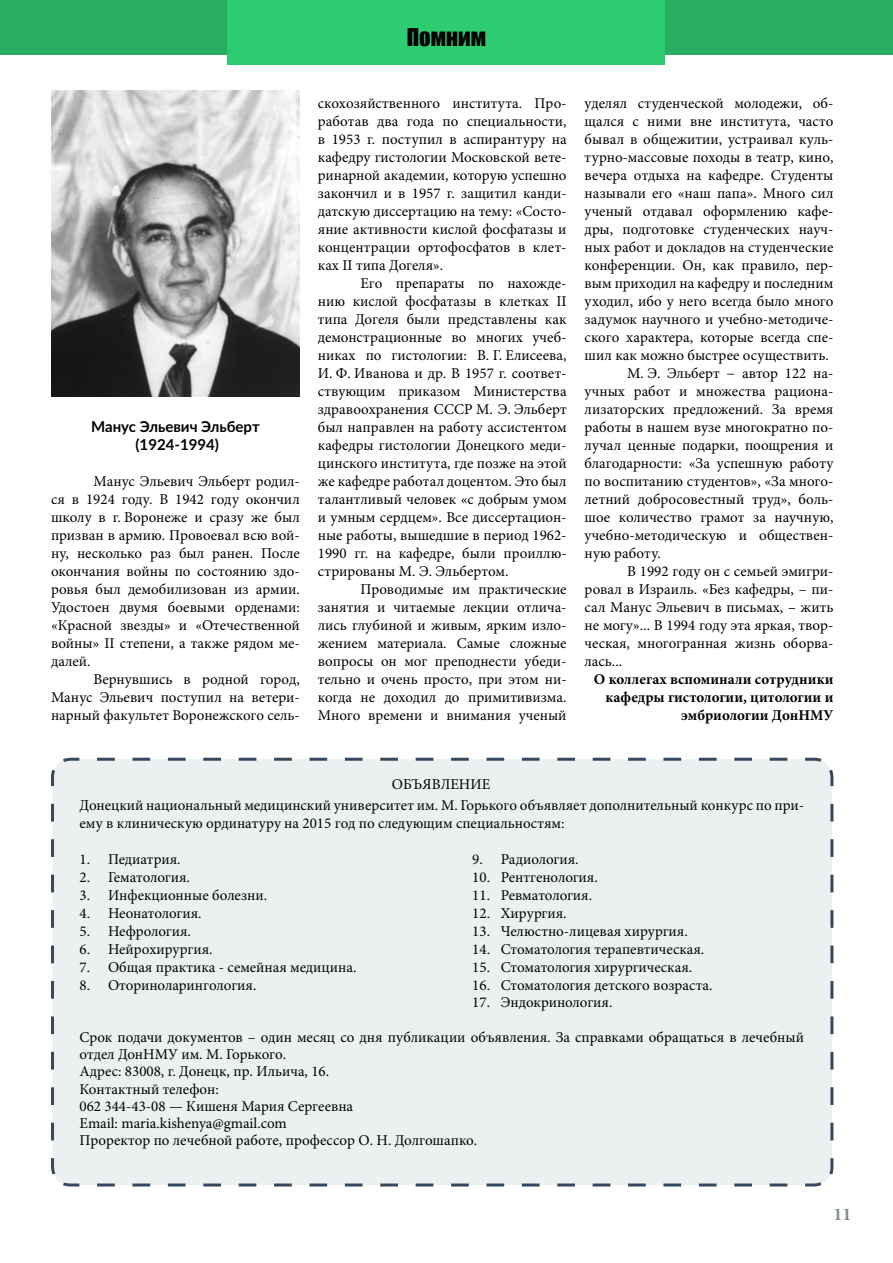
<style>
.page{position:relative;width:893px;height:1263px;background:#fff}
.page>*{position:absolute;margin:0;border:0;box-sizing:border-box;transform-origin:0 0}
.t1{font:22.5px "Impact";color:#000}
.t2{font:700 18px "Minion Pro";color:#7f8c8d}
.t3{font:15px/18px "Minion Pro";color:#000;text-align:justify}
.t4{font:700 15px/18px "Minion Pro";color:#000;text-align:right}
.t5{font:700 15px/18px "Lato";color:#000;text-align:center}
</style>
<div class="page">
<div style="left:0;top:0;width:893px;height:54px;background:#27ae60"></div>
<div style="left:228px;top:0;width:437px;height:65px;background:#2ecc71"></div>
<img style="left:51px;top:90px;width:249px;height:306px">
<div style="left:51px;top:757px;width:783px;height:430px;background:#ecf0f1"></div>
<h1 class="t1" style="left:407px;top:20px;width:81px">Помним</h1>
<p class="t5" style="left:91px;top:417px;width:170px">Манус Эльевич Эльберт (1924-1994)</p>
<p class="t3" style="left:51px;top:472px;width:250px;text-indent:43px">Манус Эльевич Эльберт родил&shy;ся в 1924 году. В 1942 году окончил школу в г. Воронеже и сразу же был призван в армию. Провоевал всю вой&shy;ну, несколько раз был ранен. После окончания войны по состоянию здо&shy;ровья был демобилизован из армии.<br>Удостоен двумя боевыми орденами: «Красной звезды» и «Отечественной войны» II степени, а также рядом ме&shy;далей.</p>
<p class="t3" style="left:51px;top:670px;width:250px;text-indent:43px">Вернувшись в родной город, Манус Эльевич поступил на ветери&shy;нарный факультет Воронежского сель-</p>
<p class="t3" style="left:318px;top:94px;width:250px">скохозяйственного института. Про&shy;работав два года по специальности, в 1953 г. поступил в аспирантуру на кафедру гистологии Московской вете&shy;ринарной академии, которую успешно закончил и в 1957 г. защитил канди&shy;датскую диссертацию на тему: «Состо&shy;яние активности кислой фосфатазы и концентрации ортофосфатов в клет&shy;ках II типа Догеля».</p>
<p class="t3" style="left:318px;top:274px;width:250px;text-indent:43px">Его препараты по нахожде&shy;нию кислой фосфатазы в клетках II типа Догеля были представлены как демонстрационные во многих учеб&shy;никах по гистологии: В. Г. Елисеева, И. Ф. Иванова и др. В 1957 г. соответ&shy;ствующим приказом Министерства здравоохранения СССР М. Э. Эльберт был направлен на работу ассистентом кафедры гистологии Донецкого меди&shy;цинского института, где позже на этой же кафедре работал доцентом. Это был талантливый человек «с добрым умом и умным сердцем». Все диссертацион&shy;ные работы, вышедшие в период 1962- 1990 гг. на кафедре, были проиллю&shy;стрированы М. Э. Эльбертом.</p>
<p class="t3" style="left:318px;top:580px;width:250px;text-indent:43px">Проводимые им практические занятия и читаемые лекции отлича&shy;лись глубиной и живым, ярким изло&shy;жением материала. Самые сложные вопросы он мог преподнести убеди&shy;тельно и очень просто, при этом ни&shy;когда не доходил до примитивизма.<br>Много времени и внимания ученый</p>
<p class="t3" style="left:585px;top:94px;width:250px">уделял студенческой молодежи, об-</p>
<p class="t3" style="left:585px;top:112px;width:250px">щался с ними вне института, часто</p>
<p class="t3" style="left:585px;top:130px;width:250px">бывал в общежитии, устраивал куль-</p>
<p class="t3" style="left:585px;top:148px;width:250px">турно-массовые походы в театр, кино,</p>
<p class="t3" style="left:585px;top:166px;width:250px">вечера отдыха на кафедре. Студенты</p>
<p class="t3" style="left:585px;top:184px;width:250px">называли его «наш папа». Много сил</p>
<p class="t3" style="left:585px;top:202px;width:250px">ученый отдавал оформлению кафе-</p>
<p class="t3" style="left:585px;top:220px;width:250px">дры, подготовке студенческих науч-</p>
<p class="t3" style="left:585px;top:238px;width:250px">ных работ и докладов на студенческие</p>
<p class="t3" style="left:585px;top:256px;width:250px">конференции. Он, как правило, пер-</p>
<p class="t3" style="left:585px;top:274px;width:250px">вым приходил на кафедру и последним</p>
<p class="t3" style="left:585px;top:292px;width:250px">уходил, ибо у него всегда было много</p>
<p class="t3" style="left:585px;top:310px;width:250px">задумок научного и учебно-методиче-</p>
<p class="t3" style="left:585px;top:328px;width:250px">ского характера, которые всегда спе-</p>
<p class="t3" style="left:585px;top:346px;width:246px">шил как можно быстрее осуществить.</p>
<p class="t3" style="left:627px;top:364px;width:208px">М. Э. Эльберт − автор 122 на-</p>
<p class="t3" style="left:585px;top:382px;width:250px">учных работ и множества рациона-</p>
<p class="t3" style="left:585px;top:400px;width:250px">лизаторских предложений. За время</p>
<p class="t3" style="left:585px;top:418px;width:250px">работы в нашем вузе многократно по-</p>
<p class="t3" style="left:585px;top:436px;width:250px">лучал ценные подарки, поощрения и</p>
<p class="t3" style="left:585px;top:454px;width:250px">благодарности: «За успешную работу</p>
<p class="t3" style="left:585px;top:472px;width:250px">по воспитанию студентов», «За много-</p>
<p class="t3" style="left:585px;top:490px;width:250px">летний добросовестный труд», боль-</p>
<p class="t3" style="left:585px;top:508px;width:250px">шое количество грамот за научную,</p>
<p class="t3" style="left:585px;top:526px;width:250px">учебно-методическую и обществен-</p>
<p class="t3" style="left:585px;top:544px;width:78px">ную работу.</p>
<p class="t3" style="left:627px;top:562px;width:208px">В 1992 году он с семьей эмигри-</p>
<p class="t3" style="left:585px;top:580px;width:250px">ровал в Израиль. «Без кафедры, – пи-</p>
<p class="t3" style="left:585px;top:598px;width:250px">сал Манус Эльевич в письмах, – жить</p>
<p class="t3" style="left:585px;top:616px;width:250px">не могу»... В 1994 году эта яркая, твор-</p>
<p class="t3" style="left:585px;top:634px;width:250px">ческая, многогранная жизнь оборва-</p>
<p class="t3" style="left:585px;top:652px;width:39px">лась...</p>
<p class="t4" style="left:594px;top:670px;width:241px">О коллегах вспоминали сотрудники кафедры гистологии, цитологии и эмбриологии ДонНМУ</p>
<p class="t3" style="left:80px;top:773px;width:726px;line-height:21.1px;text-align:center">ОБЪЯВЛЕНИЕ<br>Донецкий национальный медицинский университет им. М. Горького объявляет дополнительный конкурс по при-</p>
<p class="t3" style="left:80px;top:814px;width:486px">ему в клиническую ординатуру на 2015 год по следующим специальностям:</p>
<p class="t3" style="left:80px;top:850px;width:103px">1. Педиатрия.</p>
<p class="t3" style="left:80px;top:868px;width:112px">2. Гематология.</p>
<p class="t3" style="left:80px;top:886px;width:189px">3. Инфекционные болезни.</p>
<p class="t3" style="left:80px;top:904px;width:124px">4. Неонатология.</p>
<p class="t3" style="left:80px;top:922px;width:113px">5. Нефрология.</p>
<p class="t3" style="left:80px;top:940px;width:135px">6. Нейрохирургия.</p>
<p class="t3" style="left:80px;top:958px;width:278px">7. Общая практика - семейная медицина.</p>
<p class="t3" style="left:80px;top:976px;width:178px">8. Оториноларингология.</p>
<p class="t3" style="left:472px;top:850px;width:108px">9. Радиология.</p>
<p class="t3" style="left:472px;top:868px;width:127px">10. Рентгенология.</p>
<p class="t3" style="left:472px;top:886px;width:121px">11. Ревматология.</p>
<p class="t3" style="left:472px;top:904px;width:96px">12. Хирургия.</p>
<p class="t3" style="left:472px;top:922px;width:217px">13. Челюстно-лицевая хирургия.</p>
<p class="t3" style="left:472px;top:940px;width:234px">14. Стоматология терапевтическая.</p>
<p class="t3" style="left:472px;top:958px;width:222px">15. Стоматология хирургическая.</p>
<p class="t3" style="left:472px;top:976px;width:242px">16. Стоматология детского возраста.</p>
<p class="t3" style="left:472px;top:994px;width:142px">17. Эндокринология.</p>
<p class="t3" style="left:80px;top:1028px;width:726px;line-height:17.2px;text-align:left">Срок подачи документов – один месяц со дня публикации объявления. За справками обращаться в лечебный отдел ДонНМУ им. М. Горького.<br>Адрес: 83008, г. Донецк, пр. Ильича, 16.<br>Контактный телефон:<br>062 344-43-08 — Кишеня Мария Сергеевна<br>Email: maria.kishenya@gmail.com<br>Проректор по лечебной работе, профессор О. Н. Долгошапко.</p>
<p class="t2" style="left:833px;top:1202px;width:19px">11</p>
</div>
